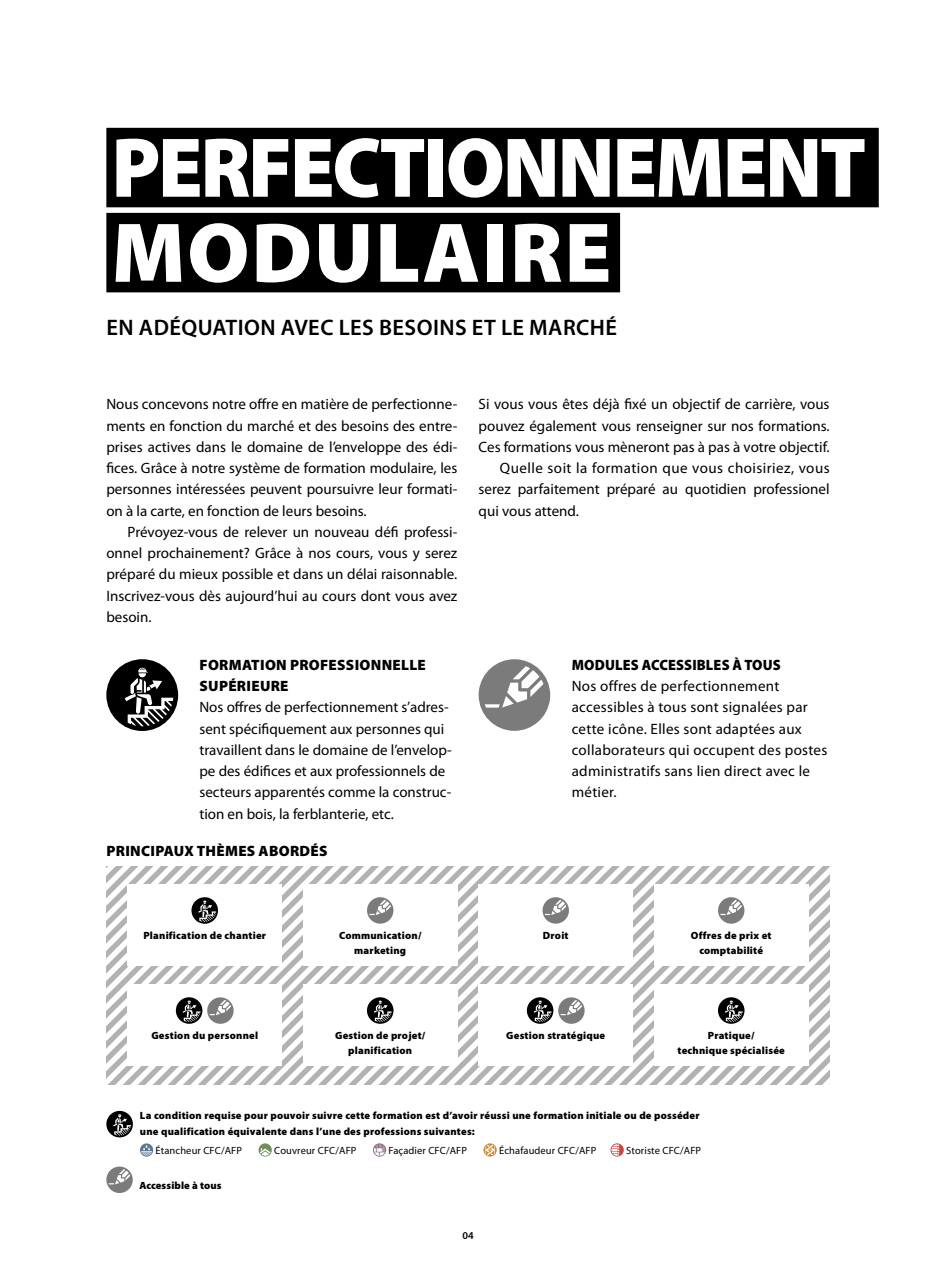
<style>
.page{position:relative;width:936px;height:1276px;background:#fff}
.page>*{position:absolute;margin:0;border:0;box-sizing:border-box;transform-origin:0 0}
.t1{font:900 85.5px/85.1px "Myriad Pro";letter-spacing:-.03em;color:#fff;scale:.95 1}
.t2{font:600 22.5px "Myriad Pro";letter-spacing:.02em;color:#000}
.t3{font:15px/21.3px "Myriad Pro";color:#000;text-align:justify}
.t4{font:15px/21.3px "Myriad Pro";letter-spacing:.02em;color:#000}
.t5{font:900 15px/21.3px "Myriad Pro";letter-spacing:.02em;color:#000}
.t6{font:15px "Myriad Pro";letter-spacing:.03em;color:#000}
.t7{font:900 15px "Myriad Pro";letter-spacing:.02em;color:#000;scale:.95 1}
.t8{font:900 10.5px/15px "Myriad Pro";letter-spacing:.02em;color:#000;text-align:center}
.t9{font:10.5px "Myriad Pro";letter-spacing:.01em;color:#000}
.t10{font:600 10.5px "Myriad Pro";color:#000}
</style>
<div class="page">
<div style="left:106px;top:128px;width:772px;height:79px;background:#000"></div>
<div style="left:106px;top:213px;width:514px;height:79px;background:#000"></div>
<div style="left:106px;top:659px;width:72px;height:72px;background:#000;border-radius:50%"></div>
<svg style="left:125px;top:667px;width:48px;height:59px"></svg>
<svg style="left:478px;top:659px;width:72px;height:72px"></svg>
<svg style="left:106px;top:1111px;width:27px;height:26px"></svg>
<svg style="left:113px;top:1114px;width:18px;height:21px"></svg>
<svg style="left:140px;top:1143px;width:13px;height:13px"></svg>
<svg style="left:141px;top:1145px;width:11px;height:10px"></svg>
<svg style="left:258px;top:1143px;width:14px;height:13px"></svg>
<svg style="left:260px;top:1148px;width:10px;height:7px"></svg>
<svg style="left:373px;top:1143px;width:13px;height:13px"></svg>
<svg style="left:374px;top:1144px;width:11px;height:11px"></svg>
<svg style="left:483px;top:1143px;width:13px;height:13px"></svg>
<svg style="left:485px;top:1144px;width:9px;height:11px"></svg>
<svg style="left:610px;top:1143px;width:13px;height:13px"></svg>
<svg style="left:611px;top:1144px;width:8px;height:11px"></svg>
<svg style="left:106px;top:1166px;width:27px;height:27px"></svg>
<svg style="left:206px;top:866px;width:623px;height:218px"></svg>
<div style="left:128px;top:984px;width:154px;height:82px;background:#fff"></div>
<div style="left:176px;top:997px;width:26px;height:26px;background:#000;border-radius:50%"></div>
<svg style="left:183px;top:1000px;width:18px;height:22px"></svg>
<svg style="left:207px;top:997px;width:26px;height:26px"></svg>
<div style="left:303px;top:984px;width:154px;height:82px;background:#fff"></div>
<div style="left:367px;top:997px;width:26px;height:26px;background:#000;border-radius:50%"></div>
<svg style="left:374px;top:1000px;width:17px;height:22px"></svg>
<div style="left:478px;top:984px;width:154px;height:82px;background:#fff"></div>
<div style="left:527px;top:997px;width:26px;height:26px;background:#000;border-radius:50%"></div>
<svg style="left:533px;top:1000px;width:18px;height:22px"></svg>
<svg style="left:558px;top:997px;width:26px;height:26px"></svg>
<div style="left:654px;top:984px;width:154px;height:82px;background:#fff"></div>
<div style="left:718px;top:997px;width:26px;height:26px;background:#000;border-radius:50%"></div>
<svg style="left:724px;top:1000px;width:18px;height:22px"></svg>
<div style="left:128px;top:884px;width:154px;height:82px;background:#fff"></div>
<svg style="left:191px;top:897px;width:27px;height:26px"></svg>
<svg style="left:198px;top:900px;width:18px;height:22px"></svg>
<div style="left:303px;top:884px;width:154px;height:82px;background:#fff"></div>
<svg style="left:367px;top:897px;width:26px;height:26px"></svg>
<div style="left:478px;top:884px;width:154px;height:82px;background:#fff"></div>
<svg style="left:542px;top:897px;width:27px;height:26px"></svg>
<div style="left:654px;top:884px;width:154px;height:82px;background:#fff"></div>
<svg style="left:718px;top:897px;width:26px;height:26px"></svg>
<h1 class="t1" style="left:111px;top:122px;width:796px">PERFECTIONNEMENT<br>MODULAIRE</h1>
<h2 class="t2" style="left:107px;top:313px;width:512px">EN ADÉQUATION AVEC LES BESOINS ET LE MARCHÉ</h2>
<p class="t3" style="left:106px;top:393px;width:352px">Nous concevons notre offre en matière de perfectionne&shy;ments en fonction du marché et des besoins des entre&shy;prises actives dans le domaine de l’enveloppe des édi&shy;fices. Grâce à notre système de formation modulaire, les personnes intéressées peuvent poursuivre leur formati&shy;on à la carte, en fonction de leurs besoins.</p>
<p class="t3" style="left:106px;top:521px;width:352px;text-indent:21px">Prévoyez-vous de relever un nouveau défi professi&shy;onnel prochainement? Grâce à nos cours, vous y serez préparé du mieux possible et dans un délai raisonnable.<br>Inscrivez-vous dès aujourd’hui au cours dont vous avez besoin.</p>
<p class="t5" style="left:199px;top:653px;width:228px">FORMATION PROFESSIONNELLE<br>SUPÉRIEURE</p>
<p class="t3" style="left:199px;top:696px;width:254px;text-align:left">Nos offres de perfectionnement s’adres&shy;sent spécifiquement aux personnes qui travaillent dans le domaine de l’envelop&shy;pe des édifices et aux professionnels de secteurs apparentés comme la construc&shy;tion en bois, la ferblanterie, etc.</p>
<p class="t5" style="left:106px;top:839px;width:222px">PRINCIPAUX THÈMES ABORDÉS</p>
<p class="t3" style="left:478px;top:393px;width:352px">Si vous vous êtes déjà fixé un objectif de carrière, vous</p>
<p class="t3" style="left:478px;top:415px;width:352px">pouvez également vous renseigner sur nos formations.</p>
<p class="t3" style="left:478px;top:436px;width:352px">Ces formations vous mèneront pas à pas à votre objectif.</p>
<p class="t6" style="left:500px;top:459px;width:331px">Quelle soit la formation que vous choisiriez, vous</p>
<p class="t3" style="left:478px;top:478px;width:352px">serez parfaitement préparé au quotidien professionel</p>
<p class="t3" style="left:478px;top:500px;width:102px">qui vous attend.</p>
<p class="t7" style="left:572px;top:655px;width:221px">MODULES ACCESSIBLES À TOUS</p>
<p class="t4" style="left:571px;top:675px;width:257px">Nos offres de perfectionnement accessibles à tous sont signalées par cette icône. Elles sont adaptées aux collaborateurs qui occupent des postes administratifs sans lien direct avec le métier.</p>
<p class="t8" style="left:143px;top:927px;width:124px">Planification de chantier</p>
<p class="t8" style="left:339px;top:927px;width:84px">Communication/ marketing</p>
<p class="t8" style="left:543px;top:927px;width:27px">Droit</p>
<p class="t8" style="left:690px;top:927px;width:82px">Offres de prix et comptabilité</p>
<p class="t8" style="left:151px;top:1027px;width:108px">Gestion du personnel</p>
<p class="t8" style="left:335px;top:1027px;width:92px">Gestion de projet/ planification</p>
<p class="t8" style="left:506px;top:1027px;width:101px">Gestion stratégique</p>
<p class="t8" style="left:677px;top:1027px;width:109px">Pratique/<br>technique spécialisée</p>
<p class="t8" style="left:140px;top:1107px;width:561px;line-height:15.9px;text-align:left">La condition requise pour pouvoir suivre cette formation est d’avoir réussi une formation initiale ou de posséder une qualification équivalente dans l’une des professions suivantes:</p>
<p class="t9" style="left:156px;top:1143px;width:88px">Étancheur CFC/AFP</p>
<p class="t9" style="left:274px;top:1143px;width:84px">Couvreur CFC/AFP</p>
<p class="t9" style="left:388px;top:1143px;width:80px">Façadier CFC/AFP</p>
<p class="t9" style="left:499px;top:1143px;width:99px">Échafaudeur CFC/AFP</p>
<p class="t9" style="left:626px;top:1143px;width:76px">Storiste CFC/AFP</p>
<p class="t8" style="left:139px;top:1177px;width:84px">Accessible à tous</p>
<p class="t10" style="left:462px;top:1228px;width:13px">04</p>
</div>
